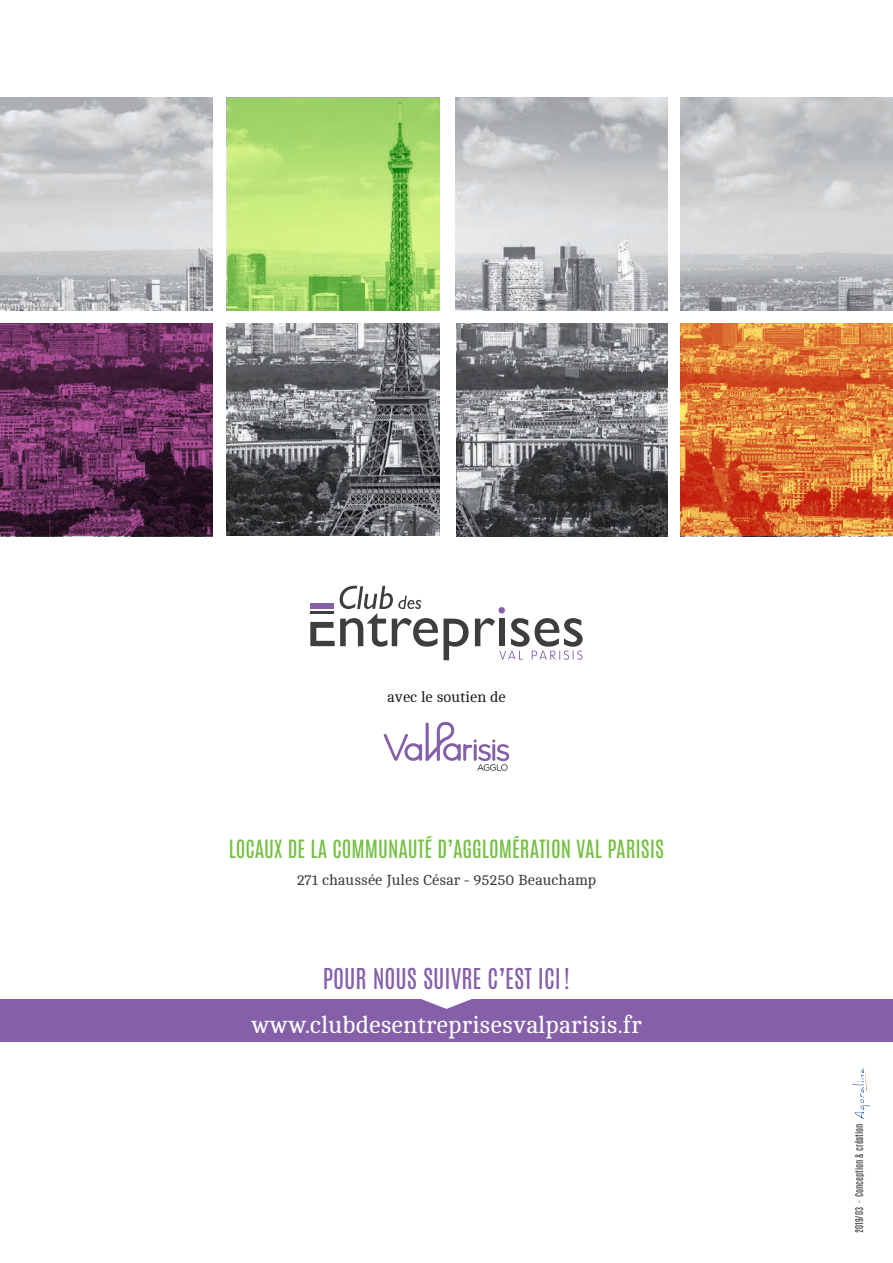
<style>
.page{position:relative;width:893px;height:1263px;background:#fff}
.page>*{position:absolute;margin:0;border:0;box-sizing:border-box;transform-origin:0 0}
.t1{font:24px "Cambo";color:#fff}
.t2{font:24px "Antonio";color:#8560a9}
.t3{font:21px "Antonio";color:#74bf43}
.t4{font:15px "Cambo";color:#3e3e3f}
.t5{font:15px "Cambo";color:#231f20}
.Titre{font:9px "Antonio";color:#3e3e3f}
</style>
<div class="page">
<img style="left:0;top:98px;width:213px;height:212px">
<img style="left:227px;top:324px;width:212px;height:212px">
<svg style="left:310px;top:586px;width:159px;height:74px"></svg>
<svg style="left:475px;top:607px;width:108px;height:53px"></svg>
<svg style="left:384px;top:722px;width:125px;height:49px"></svg>
<div style="left:0;top:999px;width:893px;height:43px;background:#8560a9"></div>
<svg style="left:421px;top:999px;width:51px;height:10px"></svg>
<img style="left:456px;top:324px;width:212px;height:212px">
<img style="left:455px;top:98px;width:213px;height:212px">
<img style="left:680px;top:98px;width:213px;height:212px">
<svg style="left:680px;top:324px;width:213px;height:212px;background:#dc7534"></svg>
<svg style="left:227px;top:98px;width:212px;height:212px;background:#abda6d"></svg>
<svg style="left:0;top:324px;width:213px;height:212px;background:#622d57"></svg>
<svg style="left:851px;top:1068px;width:19px;height:51px"></svg>
<p class="t5" style="left:387px;top:689px;width:120px">avec le soutien de</p>
<p class="t3" style="left:229px;top:833px;width:437px">LOCAUX DE LA COMMUNAUTÉ D’AGGLOMÉRATION VAL PARISIS</p>
<p class="t4" style="left:297px;top:871px;width:301px">271 chaussée Jules César - 95250 Beauchamp</p>
<p class="t2" style="left:323px;top:960px;width:249px">POUR NOUS SUIVRE C’EST ICI!</p>
<p class="t1" style="left:251px;top:1012px;width:392px">www.clubdesentreprisesvalparisis.fr</p>
<p class="Titre" style="left:853px;top:1233px;width:111px;rotate:-90deg">2019/03 - Conception &amp; création</p>
</div>
